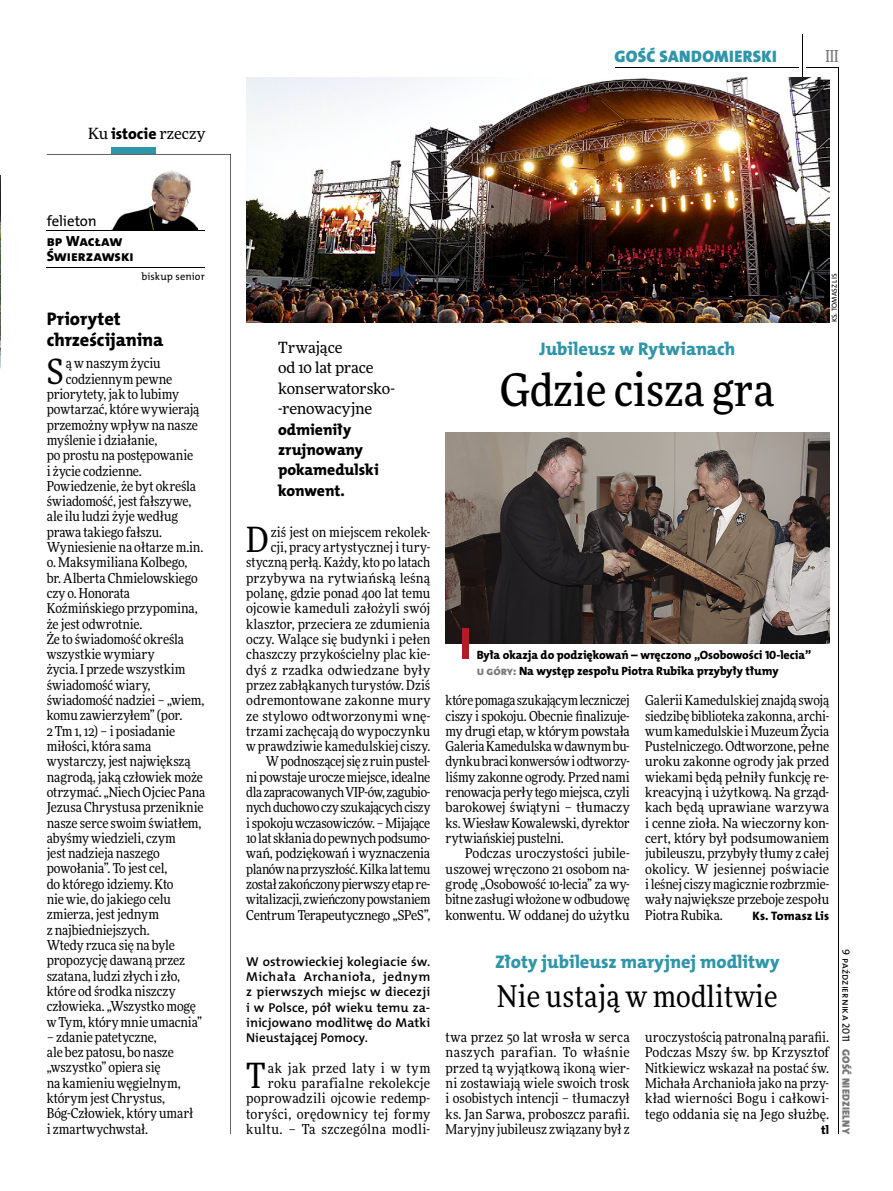
<style>
.page{position:relative;width:893px;height:1191px;background:#fff}
.page>*{position:absolute;margin:0;border:0;box-sizing:border-box;transform-origin:0 0}
.t1{font:500 45px "Freeday Narrow";color:#000}
.t2{font:34.8px "Freeday Narrow News";color:#000}
.t3{font:30px "Freeday Narrow News";letter-spacing:.01em;color:#000}
.t4{font:18.3px "The Mix HP8 Ex Bld";color:#2f95a8}
.t5{font:18.3px/21.6px "The Mix HP8 Ex Bld";letter-spacing:-.005em;color:#000}
.t6{font:16.65px "The Mix HP9 Blk";letter-spacing:.02em;color:#2f95a8}
.t7{font:500 16.5px "Freeday Narrow";color:#777778;scale:.9 1}
.t8{font:15.75px/20.4px "The Mix HP8 Ex Bld";letter-spacing:-.005em;color:#000}
.t9{font:15.45px/20.4px "Freeday News";letter-spacing:-.01em;color:#000}
.t10{font:14.85px/15.3px "The Mix HP8 Ex Bld";letter-spacing:-.005em;color:#000}
.t11{font:14.85px "The Mix HP5 Plain";letter-spacing:-.01em;color:#000}
.t12{font:13.65px/15.3px "Freeday Narrow News";letter-spacing:-.005em;color:#000;text-align:justify}
.t13{font:13.65px/15.3px "Freeday Narrow News";letter-spacing:.02em;color:#000;text-align:right}
.t14{font:12.9px/15.3px "The Mix HP6 Se Bld";letter-spacing:.005em;color:#000;text-align:justify}
.t15{font:12.3px "The Mix HP8 Ex Bld";letter-spacing:.005em;color:#000}
.t16{font:12px/15.3px "The Mix HP8 Ex Bld";letter-spacing:-.005em;color:#000}
.t17{font:10.5px "The Mix HP5 Plain";letter-spacing:.01em;color:#000}
.t18{font:10.5px "The Mix HP9 Blk";letter-spacing:.025em;color:#777778}
.t19{font:7.2px "The Mix HP5 Plain";color:#000}
.s1{font-family:"The Mix HP8 Ex Bld";font-size:15.75px}
.s2{color:#777778}
</style>
<div class="page">
<hr style="left:806px;top:68px;width:33px;height:1px;background:#000">
<hr style="left:615px;top:68px;width:183px;height:1px;background:#000">
<hr style="left:838px;top:68px;width:1px;height:1066px;background:#000">
<hr style="left:802px;top:34px;width:1px;height:43px;background:#000">
<div style="left:111px;top:148px;width:45px;height:6px;background:#2f95a8"></div>
<svg style="left:47px;top:154px;width:184px;height:980px"></svg>
<img style="left:111px;top:169px;width:86px;height:61px">
<hr style="left:47px;top:230px;width:158px;height:1px;background:#000">
<hr style="left:47px;top:267px;width:158px;height:1px;background:#000">
<img style="left:0;top:175px;width:1px;height:193px">
<img style="left:446px;top:433px;width:383px;height:211px">
<img style="left:246px;top:77px;width:583px;height:245px">
<div style="left:462px;top:628px;width:6px;height:31px;background:#b51b24"></div>
<p class="t9" style="left:88px;top:123px;width:119px">Ku <span class="s1">istocie</span> rzeczy</p>
<p class="t11" style="left:47px;top:211px;width:52px">felieton</p>
<p class="t10" style="left:47px;top:233px;width:88px">BP WACŁAW<br>ŚWIERZAWSKI</p>
<p class="t17" style="left:141px;top:270px;width:65px">biskup senior</p>
<h3 class="t5" style="left:47px;top:308px;width:118px">Priorytet chrześcijanina</h3>
<h2 class="t2" style="left:47px;top:350px;width:18px">S</h2>
<p class="t12" style="left:66px;top:356px;width:96px">ą w naszym życiu</p>
<p class="t12" style="left:66px;top:371px;width:108px">codziennym pewne</p>
<p class="t12" style="left:47px;top:386px;width:134px">priorytety, jak to lubimy</p>
<p class="t12" style="left:47px;top:401px;width:154px">powtarzać, które wywierają</p>
<p class="t12" style="left:47px;top:417px;width:153px">przemożny wpływ na nasze</p>
<p class="t12" style="left:47px;top:432px;width:112px">myślenie i działanie,</p>
<p class="t12" style="left:47px;top:447px;width:148px">po prostu na postępowanie</p>
<p class="t12" style="left:47px;top:463px;width:97px">i życie codzienne.</p>
<p class="t12" style="left:47px;top:478px;width:151px">Powiedzenie, że byt określa</p>
<p class="t12" style="left:47px;top:493px;width:146px">świadomość, jest fałszywe,</p>
<p class="t12" style="left:47px;top:509px;width:133px">ale ilu ludzi żyje według</p>
<p class="t12" style="left:47px;top:524px;width:117px">prawa takiego fałszu.</p>
<p class="t12" style="left:47px;top:539px;width:158px">Wyniesienie na ołtarze m.in.</p>
<p class="t12" style="left:47px;top:554px;width:142px">o. Maksymiliana Kolbego,</p>
<p class="t12" style="left:47px;top:570px;width:153px">br. Alberta Chmielowskiego</p>
<p class="t12" style="left:47px;top:585px;width:85px">czy o. Honorata</p>
<p class="t12" style="left:47px;top:600px;width:152px">Koźmińskiego przypomina,</p>
<p class="t12" style="left:47px;top:616px;width:97px">że jest odwrotnie.</p>
<p class="t12" style="left:47px;top:631px;width:139px">Że to świadomość określa</p>
<p class="t12" style="left:47px;top:646px;width:109px">wszystkie wymiary</p>
<p class="t12" style="left:47px;top:662px;width:140px">życia. I przede wszystkim</p>
<p class="t12" style="left:47px;top:677px;width:105px">świadomość wiary,</p>
<p class="t12" style="left:47px;top:692px;width:159px">świadomość nadziei – „wiem,</p>
<p class="t12" style="left:47px;top:707px;width:137px">komu zawierzyłem” (por.</p>
<p class="t12" style="left:47px;top:723px;width:130px">2 Tm 1, 12) – i posiadanie</p>
<p class="t12" style="left:47px;top:738px;width:106px">miłości, która sama</p>
<p class="t12" style="left:47px;top:753px;width:145px">wystarczy, jest największą</p>
<p class="t12" style="left:47px;top:769px;width:158px">nagrodą, jaką człowiek może</p>
<p class="t12" style="left:47px;top:784px;width:160px">otrzymać. „Niech Ojciec Pana</p>
<p class="t12" style="left:47px;top:799px;width:158px">Jezusa Chrystusa przeniknie</p>
<p class="t12" style="left:47px;top:815px;width:156px">nasze serce swoim światłem,</p>
<p class="t12" style="left:47px;top:830px;width:131px">abyśmy wiedzieli, czym</p>
<p class="t12" style="left:47px;top:845px;width:114px">jest nadzieja naszego</p>
<p class="t12" style="left:47px;top:860px;width:122px">powołania”. To jest cel,</p>
<p class="t12" style="left:47px;top:876px;width:128px">do którego idziemy. Kto</p>
<p class="t12" style="left:47px;top:891px;width:126px">nie wie, do jakiego celu</p>
<p class="t12" style="left:47px;top:906px;width:114px">zmierza, jest jednym</p>
<p class="t12" style="left:47px;top:922px;width:105px">z najbiedniejszych.</p>
<p class="t12" style="left:47px;top:937px;width:130px">Wtedy rzuca się na byle</p>
<p class="t12" style="left:47px;top:952px;width:140px">propozycję dawaną przez</p>
<p class="t12" style="left:47px;top:968px;width:135px">szatana, ludzi złych i zło,</p>
<p class="t12" style="left:47px;top:983px;width:130px">które od środka niszczy</p>
<p class="t12" style="left:47px;top:998px;width:151px">człowieka. „Wszystko mogę</p>
<p class="t12" style="left:47px;top:1013px;width:157px">w Tym, który mnie umacnia”</p>
<p class="t12" style="left:47px;top:1029px;width:148px;text-align:left">– zdanie patetyczne,<br>ale bez patosu, bo nasze „wszystko” opiera się<br>na kamieniu węgielnym, którym jest Chrystus,<br>Bóg-Człowiek, który umarł i zmartwychwstał.</p>
<p class="t6" style="left:615px;top:46px;width:164px">GOŚĆ SANDOMIERSKI</p>
<p class="t7" style="left:825px;top:46px;width:16px">III</p>
<p class="t9" style="left:278px;top:337px;width:118px">Trwające<br>od 10 lat prace konserwatorsko--renowacyjne</p>
<p class="t8" style="left:278px;top:419px;width:102px">odmieniły zrujnowany pokamedulski konwent.</p>
<p class="t12" style="left:246px;top:524px;width:186px;text-align:right">ziś jest on miejscem rekolek-<br>cji, pracy artystycznej i tury&shy;styczną perłą. Każdy, kto po latach przybywa na rytwiańską leśną polanę, gdzie ponad 400 lat temu ojcowie kameduli założyli swój klasztor, przeciera ze zdumienia oczy. Walące się budynki i pełen chaszczy przykościelny plac kie&shy;dyś z rzadka odwiedzane były przez zabłąkanych turystów. Dziś odremontowane zakonne mury ze stylowo odtworzonymi wnę&shy;trzami zachęcają do wypoczynku w prawdziwie kamedulskiej ciszy.<br>W podnoszącej się z ruin pustel-<br>ni powstaje urocze miejsce, idealne dla zapracowanych VIP-ów, zagubio&shy;nych duchowo czy szukających ciszy i spokoju wczasowiczów. – Mĳające 10 lat skłania do pewnych podsumo&shy;wań, podziękowań i wyznaczenia planów na przyszłość. Kilka lat temu został zakończony pierwszy etap re&shy;witalizacji, zwieńczony powstaniem Centrum Terapeutycznego „SPeS”,</p>
<h2 class="t2" style="left:246px;top:518px;width:24px">D</h2>
<p class="t14" style="left:246px;top:953px;width:186px">W ostrowieckiej kolegiacie św.<br>Michała Archanioła, jednym z pierwszych miejsc w diecezji i w Polsce, pół wieku temu za&shy;inicjowano modlitwę do Matki Nieustającej Pomocy.</p>
<h2 class="t2" style="left:246px;top:1054px;width:21px">T</h2>
<p class="t13" style="left:246px;top:1060px;width:186px">ak jak przed laty i w tym roku parafialne rekolekcje poprowadzili ojcowie redemp&shy;toryści, orędownicy tej formy kultu. – Ta szczególna modli-</p>
<h3 class="t4" style="left:540px;top:337px;width:197px">Jubileusz w Rytwianach</h3>
<h1 class="t1" style="left:500px;top:361px;width:276px">Gdzie cisza gra</h1>
<p class="t19" style="left:830px;top:322px;width:50px;rotate:-90deg">Ks. Tomasz Lis</p>
<p class="t16" style="left:477px;top:647px;width:336px">Była okazja do podziękowań – wręczono „Osobowości 10-lecia”<br><span class="s2">U GÓRY:</span> Na występ zespołu Piotra Rubika przybyły tłumy</p>
<p class="t12" style="left:446px;top:692px;width:186px">które pomaga szukającym leczniczej ciszy i spokoju. Obecnie finalizuje&shy;my drugi etap, w którym powstała Galeria Kamedulska w dawnym bu&shy;dynku braci konwersów i odtworzy&shy;liśmy zakonne ogrody. Przed nami renowacja perły tego miejsca, czyli barokowej świątyni – tłumaczy ks. Wiesław Kowalewski, dyrektor rytwiańskiej pustelni.</p>
<p class="t12" style="left:446px;top:845px;width:186px;text-indent:20px">Podczas uroczystości jubile&shy;uszowej wręczono 21 osobom na&shy;grodę „Osobowość 10-lecia” za wy&shy;bitne zasługi włożone w odbudowę konwentu. W oddanej do użytku</p>
<p class="t12" style="left:645px;top:692px;width:186px">Galerii Kamedulskiej znajdą swoją siedzibę biblioteka zakonna, archi&shy;wum kamedulskie i Muzeum Życia Pustelniczego. Odtworzone, pełne uroku zakonne ogrody jak przed wiekami będą pełniły funkcję re&shy;kreacyjną i użytkową. Na grząd&shy;kach będą uprawiane warzywa i cenne zioła. Na wieczorny kon&shy;cert, który był podsumowaniem jubileuszu, przybyły tłumy z całej okolicy. W jesiennej poświacie i leśnej ciszy magicznie rozbrzmie&shy;wały największe przeboje zespołu Piotra Rubika.</p>
<p class="t15" style="left:752px;top:907px;width:78px">Ks. Tomasz Lis</p>
<h3 class="t4" style="left:495px;top:950px;width:286px">Złoty jubileusz maryjnej modlitwy</h3>
<h3 class="t3" style="left:497px;top:977px;width:282px">Nie ustają w modlitwie</h3>
<p class="t12" style="left:446px;top:1029px;width:186px">twa przez 50 lat wrosła w serca naszych parafian. To właśnie przed tą wyjątkową ikoną wier&shy;ni zostawiają wiele swoich trosk i osobistych intencji – tłumaczył ks. Jan Sarwa, proboszcz parafii.<br>Maryjny jubileusz związany był z</p>
<p class="t12" style="left:645px;top:1029px;width:186px">uroczystością patronalną parafii.<br>Podczas Mszy św. bp Krzysztof Nitkiewicz wskazał na postać św.<br>Michała Archanioła jako na przy&shy;kład wierności Bogu i całkowi&shy;tego oddania się na Jego służbę.</p>
<p class="t15" style="left:821px;top:1122px;width:10px">tl</p>
<p class="t17" style="left:853px;top:949px;width:94px;rotate:90deg">9 października 2011</p>
<p class="t18" style="left:853px;top:1049px;width:86px;rotate:90deg">GOŚĆ NIEDZIELNY</p>
</div>
